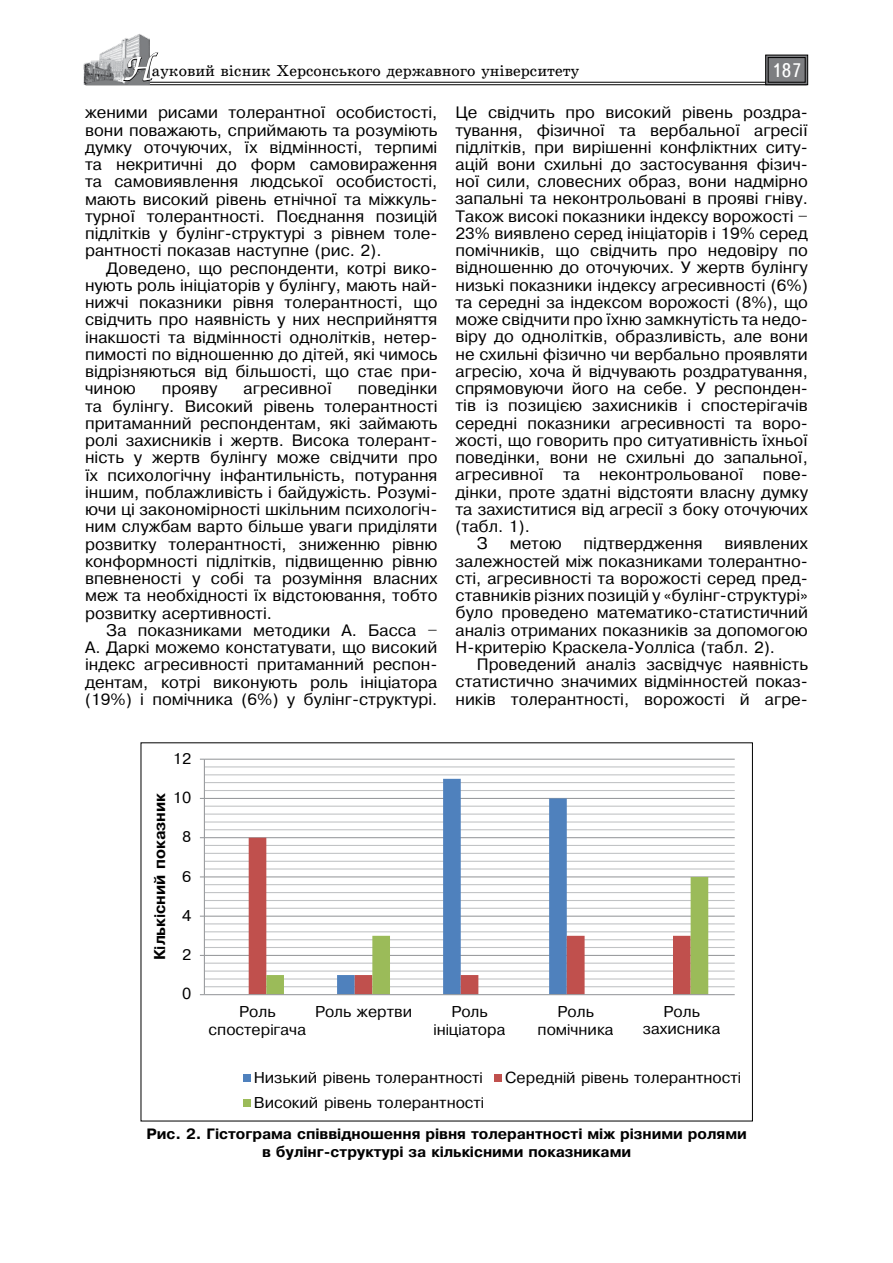
<style>
.page{position:relative;width:893px;height:1263px;background:#fff}
.page>*{position:absolute;margin:0;border:0;box-sizing:border-box;transform-origin:0 0}
.t1{font:19.5px "Ukrainian Text";color:#fff}
.t2{font:15.75px/17.2px "Ukrainian Pragmatica";color:#000;text-align:justify}
.t3{font:15.75px "Ukrainian School";color:#000}
.t4{font:15px/17.2px "Ukrainian Pragmatica";color:#000;text-align:center}
.t5{font:700 15px "Ukrainian Pragmatica";color:#000}
.t6{font:700 14.25px/17.2px "Ukrainian Pragmatica";color:#000;text-align:center}
.s1{font-family:"Zapf Chancer";font-size:30px;color:#fff}
.s2{font-family:"Arial"}
</style>
<div class="page">
<hr style="left:85px;top:82px;width:722px;height:1px;background:#000">
<hr style="left:85px;top:84px;width:722px;height:1px;background:#000">
<img style="left:84px;top:34px;width:66px;height:50px">
<svg style="left:123px;top:52px;width:36px;height:30px"></svg>
<svg style="left:765px;top:55px;width:43px;height:30px"></svg>
<div style="left:768px;top:57px;width:37px;height:25px;border:1px solid #000"></div>
<hr style="left:204px;top:986px;width:531px;height:1px;background:#c0c2c4">
<hr style="left:204px;top:978px;width:531px;height:1px;background:#c0c2c4">
<hr style="left:204px;top:970px;width:531px;height:2px;background:#c0c2c4">
<hr style="left:204px;top:963px;width:531px;height:1px;background:#c0c2c4">
<hr style="left:204px;top:947px;width:531px;height:1px;background:#c0c2c4">
<hr style="left:204px;top:939px;width:531px;height:1px;background:#c0c2c4">
<hr style="left:204px;top:931px;width:531px;height:1px;background:#c0c2c4">
<hr style="left:204px;top:923px;width:531px;height:1px;background:#c0c2c4">
<hr style="left:204px;top:908px;width:531px;height:1px;background:#c0c2c4">
<hr style="left:204px;top:900px;width:531px;height:1px;background:#c0c2c4">
<hr style="left:204px;top:892px;width:531px;height:1px;background:#c0c2c4">
<hr style="left:204px;top:884px;width:531px;height:1px;background:#c0c2c4">
<hr style="left:204px;top:868px;width:531px;height:1px;background:#c0c2c4">
<hr style="left:204px;top:861px;width:531px;height:1px;background:#c0c2c4">
<hr style="left:204px;top:853px;width:531px;height:1px;background:#c0c2c4">
<hr style="left:204px;top:845px;width:531px;height:1px;background:#c0c2c4">
<hr style="left:204px;top:829px;width:531px;height:1px;background:#c0c2c4">
<hr style="left:204px;top:821px;width:531px;height:1px;background:#c0c2c4">
<hr style="left:204px;top:813px;width:531px;height:2px;background:#c0c2c4">
<hr style="left:204px;top:806px;width:531px;height:1px;background:#c0c2c4">
<hr style="left:204px;top:790px;width:531px;height:1px;background:#c0c2c4">
<hr style="left:204px;top:782px;width:531px;height:1px;background:#c0c2c4">
<hr style="left:204px;top:774px;width:531px;height:1px;background:#c0c2c4">
<hr style="left:204px;top:766px;width:531px;height:1px;background:#c0c2c4">
<hr style="left:204px;top:955px;width:531px;height:1px;background:#989a9d">
<hr style="left:204px;top:916px;width:531px;height:1px;background:#989a9d">
<hr style="left:204px;top:876px;width:531px;height:1px;background:#989a9d">
<hr style="left:204px;top:837px;width:531px;height:1px;background:#989a9d">
<hr style="left:204px;top:798px;width:531px;height:1px;background:#989a9d">
<hr style="left:204px;top:759px;width:531px;height:1px;background:#989a9d">
<svg style="left:337px;top:779px;width:230px;height:59px"></svg>
<svg style="left:249px;top:838px;width:442px;height:156px"></svg>
<svg style="left:266px;top:877px;width:442px;height:117px"></svg>
<hr style="left:204px;top:759px;width:1px;height:236px;background:#989a9d">
<hr style="left:204px;top:994px;width:531px;height:1px;background:#989a9d">
<div style="left:243px;top:1074px;width:7px;height:7px;background:#4f81bd"></div>
<div style="left:495px;top:1074px;width:7px;height:7px;background:#c0504d"></div>
<div style="left:243px;top:1099px;width:7px;height:8px;background:#9bbb59"></div>
<p class="t3" style="left:124px;top:62px;width:457px"><span class="s1">Н</span>ауковий вісник Херсонського державного університету</p>
<p class="t1" style="left:771px;top:60px;width:32px">187</p>
<p class="t2" style="left:85px;top:104px;width:354px">женими рисами толерантної особистості, вони поважають, сприймають та розуміють думку оточуючих, їх відмінності, терпимі та некритичні до форм самовираження та самовиявлення людської особистості, мають високий рівень етнічної та міжкуль&shy;турної толерантності. Поєднання позицій підлітків у булінг-структурі з рівнем толе&shy;рантності показав наступне (рис. 2).</p>
<p class="t2" style="left:85px;top:259px;width:354px;text-indent:21px">Доведено, що респонденти, котрі вико&shy;нують роль ініціаторів у булінгу, мають най&shy;нижчі показники рівня толерантності, що свідчить про наявність у них несприйняття інакшості та відмінності однолітків, нетер&shy;пимості по відношенню до дітей, які чимось відрізняються від більшості, що стає при&shy;чиною</p>
<p class="t2" style="left:455px;top:104px;width:354px">Це свідчить про високий рівень роздра-</p>
<p class="t2" style="left:455px;top:121px;width:354px">тування, фізичної та вербальної агресії</p>
<p class="t2" style="left:455px;top:139px;width:354px">підлітків, при вирішенні конфліктних ситу-</p>
<p class="t2" style="left:455px;top:156px;width:354px">ацій вони схильні до застосування фізич-</p>
<p class="t2" style="left:455px;top:173px;width:354px">ної сили, словесних образ, вони надмірно</p>
<p class="t2" style="left:455px;top:190px;width:354px">запальні та неконтрольовані в прояві гніву.</p>
<p class="t2" style="left:455px;top:207px;width:354px">Також високі показники індексу ворожості –</p>
<p class="t2" style="left:455px;top:225px;width:354px">23% виявлено серед ініціаторів і 19% серед</p>
<p class="t2" style="left:455px;top:242px;width:354px">помічників, що свідчить про недовіру по</p>
<p class="t2" style="left:455px;top:259px;width:354px">відношенню до оточуючих. У жертв булінгу</p>
<p class="t2" style="left:455px;top:276px;width:354px">низькі показники індексу агресивності (6%)</p>
<p class="t2" style="left:455px;top:294px;width:354px">та середні за індексом ворожості (8%), що</p>
<p class="t2" style="left:455px;top:311px;width:354px">може свідчити про їхню замкнутість та недо-</p>
<p class="t2" style="left:455px;top:328px;width:354px">віру до однолітків, образливість, але вони</p>
<p class="t2" style="left:455px;top:345px;width:354px">не схильні фізично чи вербально проявляти</p>
<p class="t2" style="left:455px;top:363px;width:354px">агресію, хоча й відчувають роздратування,</p>
<p class="t2" style="left:455px;top:380px;width:354px">спрямовуючи його на себе. У респонден-</p>
<p class="t2" style="left:455px;top:397px;width:354px">тів із позицією захисників і спостерігачів</p>
<p class="t2" style="left:455px;top:414px;width:354px">середні показники агресивності та воро-</p>
<p class="t2" style="left:455px;top:432px;width:354px">жості, що говорить про ситуативність їхньої</p>
<p class="t2" style="left:455px;top:449px;width:354px">поведінки, вони не схильні до запальної,</p>
<p class="t2" style="left:455px;top:466px;width:354px">агресивної та неконтрольованої пове-</p>
<p class="t2" style="left:455px;top:483px;width:354px">дінки, проте здатні відстояти власну думку</p>
<p class="t2" style="left:455px;top:501px;width:354px">та захиститися від агресії з боку оточуючих</p>
<p class="t2" style="left:455px;top:518px;width:76px">(табл. 1).</p>
<p class="t2" style="left:477px;top:535px;width:13px">З</p>
<p class="t2" style="left:510px;top:535px;width:54px">метою</p>
<p class="t2" style="left:584px;top:535px;width:121px">підтвердження</p>
<p class="t2" style="left:85px;top:380px;width:354px;text-indent:273px">поведінки та булінгу. Високий рівень толерантності притаманний респондентам, які займають ролі захисників і жертв. Висока толерант&shy;ність у жертв булінгу може свідчити про їх психологічну інфантильність, потурання іншим, поблажливість і байдужість. Розумі&shy;ючи ці закономірності шкільним психологіч&shy;ним службам варто більше уваги приділяти розвитку толерантності, зниженню рівню конформності підлітків, підвищенню рівню впевненості у собі та розуміння власних меж та необхідності їх відстоювання, тобто розвитку асертивності.</p>
<p class="t2" style="left:85px;top:622px;width:354px;text-indent:21px">За показниками методики А. Басса – А. Даркі можемо констатувати, що високий індекс агресивності притаманний респон&shy;дентам, котрі виконують роль ініціатора (19%) і помічника (6%) у булінг-структурі.</p>
<p class="t2" style="left:162px;top:380px;width:57px">прояву</p>
<p class="t2" style="left:244px;top:380px;width:90px">агресивної</p>
<p class="t2" style="left:455px;top:535px;width:354px;text-indent:269px">виявлених залежностей між показниками толерантно&shy;сті, агресивності та ворожості серед пред&shy;ставників різних позицій у «булінг-структурі» було проведено математико-статистичний аналіз отриманих показників за допомогою Н-критерію Краскела-Уолліса (табл. 2).</p>
<p class="t2" style="left:455px;top:656px;width:354px;text-indent:21px">Проведений аналіз засвідчує наявність статистично значимих відмінностей показ&shy;ників толерантності, ворожості й агре-</p>
<p class="t4" style="left:173px;top:750px;width:20px">12</p>
<p class="t5" style="left:151px;top:960px;width:169px;rotate:-90deg">К<span class="s2">і</span>льк<span class="s2">і</span>сний показник</p>
<p class="t4" style="left:173px;top:789px;width:20px">10</p>
<p class="t4" style="left:182px;top:828px;width:11px">8</p>
<p class="t4" style="left:182px;top:868px;width:11px">6</p>
<p class="t4" style="left:182px;top:907px;width:11px">4</p>
<p class="t4" style="left:182px;top:946px;width:11px">2</p>
<p class="t4" style="left:182px;top:985px;width:11px">0</p>
<p class="t4" style="left:209px;top:1003px;width:99px">Роль спостер<span class="s2">і</span>гача</p>
<p class="t4" style="left:315px;top:1003px;width:99px">Роль жертви</p>
<p class="t4" style="left:433px;top:1003px;width:73px">Роль <span class="s2">і</span>н<span class="s2">і</span>ц<span class="s2">і</span>атора</p>
<p class="t4" style="left:538px;top:1003px;width:77px">Роль пом<span class="s2">і</span>чника</p>
<p class="t4" style="left:643px;top:1003px;width:79px">Роль захисника</p>
<p class="t4" style="left:254px;top:1069px;width:231px">Низький р<span class="s2">і</span>вень толерантност<span class="s2">і</span></p>
<p class="t4" style="left:505px;top:1069px;width:237px">Середн<span class="s2">і</span>й р<span class="s2">і</span>вень толерантност<span class="s2">і</span></p>
<p class="t4" style="left:254px;top:1094px;width:232px">Високий р<span class="s2">і</span>вень толерантност<span class="s2">і</span></p>
<p class="t6" style="left:146px;top:1126px;width:602px">Рис. 2. Гістограма співвідношення рівня толерантності між різними ролями в булінг-структурі за кількісними показниками</p>
</div>
